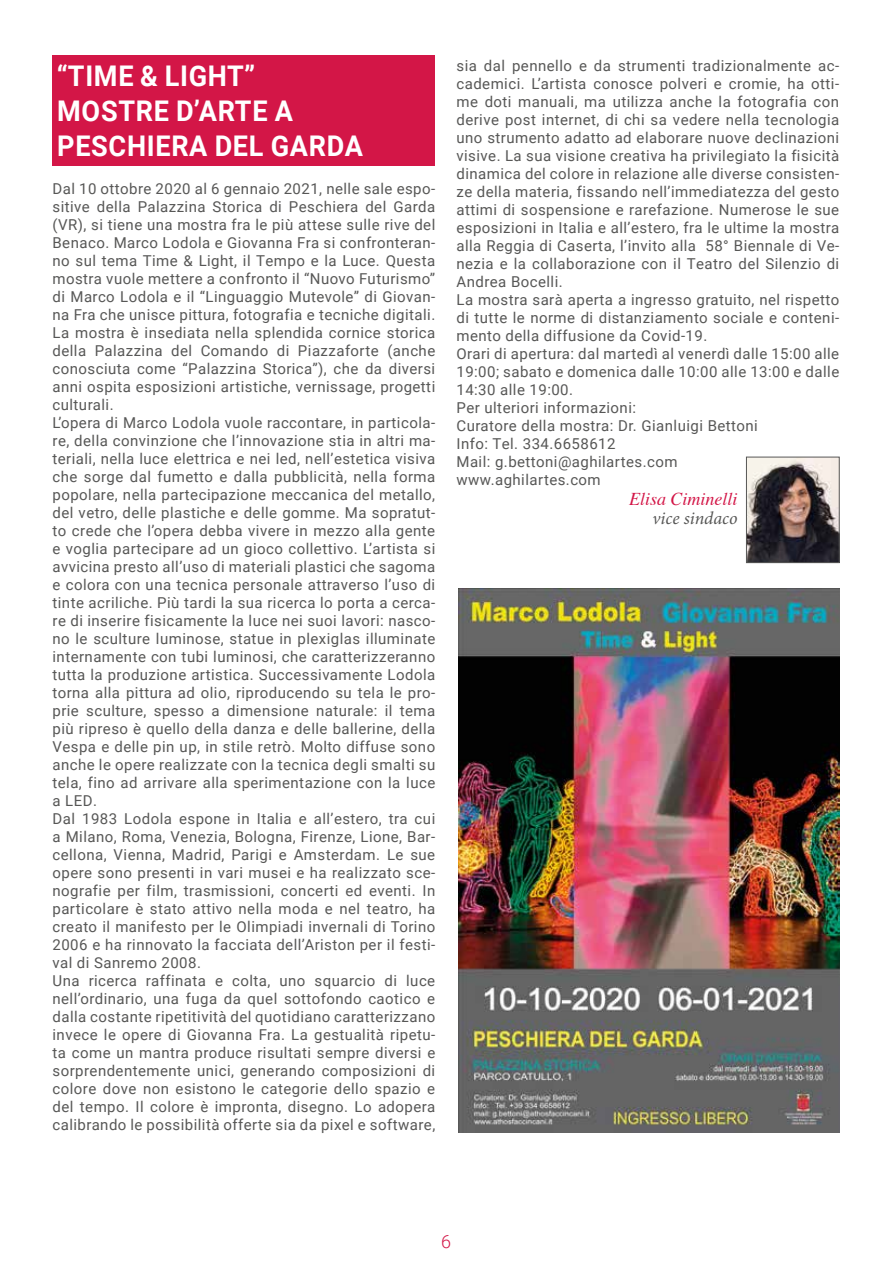
<style>
.page{position:relative;width:893px;height:1263px;background:#fff}
.page>*{position:absolute;margin:0;border:0;box-sizing:border-box;transform-origin:0 0}
.t1{font:700 28.5px/34.5px "Roboto";letter-spacing:.025em;color:#fff;scale:.95 1}
.t2{font:italic 18px "Times";color:#d31647}
.t3{font:italic 18px "Minion Pro";color:#575756}
.t4{font:300 18px "Roboto";color:#d31647}
.t5{font:15px/18px "Roboto";letter-spacing:.03em;color:#575756}
</style>
<div class="page">
<div style="left:53px;top:55px;width:382px;height:111px;background:#d31647"></div>
<img style="left:748px;top:459px;width:90px;height:102px">
<div style="left:746px;top:457px;width:94px;height:106px;border:1px solid #575756"></div>
<img style="left:458px;top:589px;width:382px;height:544px">
<h1 class="t1" style="left:57px;top:58px;width:324px">“TIME &amp; LIGHT”<br>MOSTRE D’ARTE A<br>PESCHIERA DEL GARDA</h1>
<p class="t5" style="left:456px;top:56px;width:384px">sia dal pennello e da strumenti tradizionalmente ac&shy;cademici. L’artista conosce polveri e cromie, ha otti&shy;me doti manuali, ma utilizza anche la fotografia con derive post internet, di chi sa vedere nella tecnologia uno strumento adatto ad elaborare nuove declinazioni visive. La sua visione creativa ha privilegiato la fisicità dinamica del colore in relazione alle diverse consisten&shy;ze della materia, fissando nell’immediatezza del gesto attimi di sospensione e rarefazione. Numerose le sue esposizioni in Italia e all’estero, fra le ultime la mostra alla Reggia di Caserta, l’invito alla 58° Biennale di Ve&shy;nezia e la collaborazione con il Teatro del Silenzio di Andrea Bocelli.<br>La mostra sarà aperta a ingresso gratuito, nel rispetto di tutte le norme di distanziamento sociale e conteni&shy;mento della diffusione da Covid-19.<br>Orari di apertura: dal martedì al venerdì dalle 15:00 alle 19:00; sabato e domenica dalle 10:00 alle 13:00 e dalle 14:30 alle 19:00.<br>Per ulteriori informazioni:<br>Curatore della mostra: Dr. Gianluigi Bettoni<br>Info: Tel. 334.6658612<br>Mail: g.bettoni@aghilartes.com<br>www.aghilartes.com</p>
<p class="t2" style="left:629px;top:483px;width:110px">Elisa Ciminelli</p>
<p class="t3" style="left:652px;top:506px;width:87px">vice sindaco</p>
<p class="t5" style="left:53px;top:179px;width:384px">Dal 10 ottobre 2020 al 6 gennaio 2021, nelle sale espo&shy;sitive della Palazzina Storica di Peschiera del Garda (VR), si tiene una mostra fra le più attese sulle rive del Benaco. Marco Lodola e Giovanna Fra si confronteran&shy;no sul tema Time &amp; Light, il Tempo e la Luce. Questa mostra vuole mettere a confronto il “Nuovo Futurismo” di Marco Lodola e il “Linguaggio Mutevole” di Giovan&shy;na Fra che unisce pittura, fotografia e tecniche digitali.<br>La mostra è insediata nella splendida cornice storica della Palazzina del Comando di Piazzaforte (anche conosciuta come “Palazzina Storica”), che da diversi anni ospita esposizioni artistiche, vernissage, progetti culturali.<br>L’opera di Marco Lodola vuole raccontare, in particola&shy;re, della convinzione che l’innovazione stia in altri ma&shy;teriali, nella luce elettrica e nei led, nell’estetica visiva che sorge dal fumetto e dalla pubblicità, nella forma popolare, nella partecipazione meccanica del metallo, del vetro, delle plastiche e delle gomme. Ma sopratut&shy;to crede che l’opera debba vivere in mezzo alla gente e voglia partecipare ad un gioco collettivo. L’artista si avvicina presto all’uso di materiali plastici che sagoma e colora con una tecnica personale attraverso l’uso di tinte acriliche. Più tardi la sua ricerca lo porta a cerca&shy;re di inserire fisicamente la luce nei suoi lavori: nasco&shy;no le sculture luminose, statue in plexiglas illuminate internamente con tubi luminosi, che caratterizzeranno tutta la produzione artistica. Successivamente Lodola torna alla pittura ad olio, riproducendo su tela le pro&shy;prie sculture, spesso a dimensione naturale: il tema più ripreso è quello della danza e delle ballerine, della Vespa e delle pin up, in stile retrò. Molto diffuse sono anche le opere realizzate con la tecnica degli smalti su tela, fino ad arrivare alla sperimentazione con la luce a LED.<br>Dal 1983 Lodola espone in Italia e all’estero, tra cui a Milano, Roma, Venezia, Bologna, Firenze, Lione, Bar&shy;cellona, Vienna, Madrid, Parigi e Amsterdam. Le sue opere sono presenti in vari musei e ha realizzato sce&shy;nografie per film, trasmissioni, concerti ed eventi. In particolare è stato attivo nella moda e nel teatro, ha creato il manifesto per le Olimpiadi invernali di Torino 2006 e ha rinnovato la facciata dell’Ariston per il festi&shy;val di Sanremo 2008.<br>Una ricerca raffinata e colta, uno squarcio di luce nell’ordinario, una fuga da quel sottofondo caotico e dalla costante ripetitività del quotidiano caratterizzano invece le opere di Giovanna Fra. La gestualità ripetu&shy;ta come un mantra produce risultati sempre diversi e sorprendentemente unici, generando composizioni di colore dove non esistono le categorie dello spazio e del tempo. Il colore è impronta, disegno. Lo adopera calibrando le possibilità offerte sia da pixel e software,</p>
<p class="t4" style="left:441px;top:1229px;width:11px">6</p>
</div>
